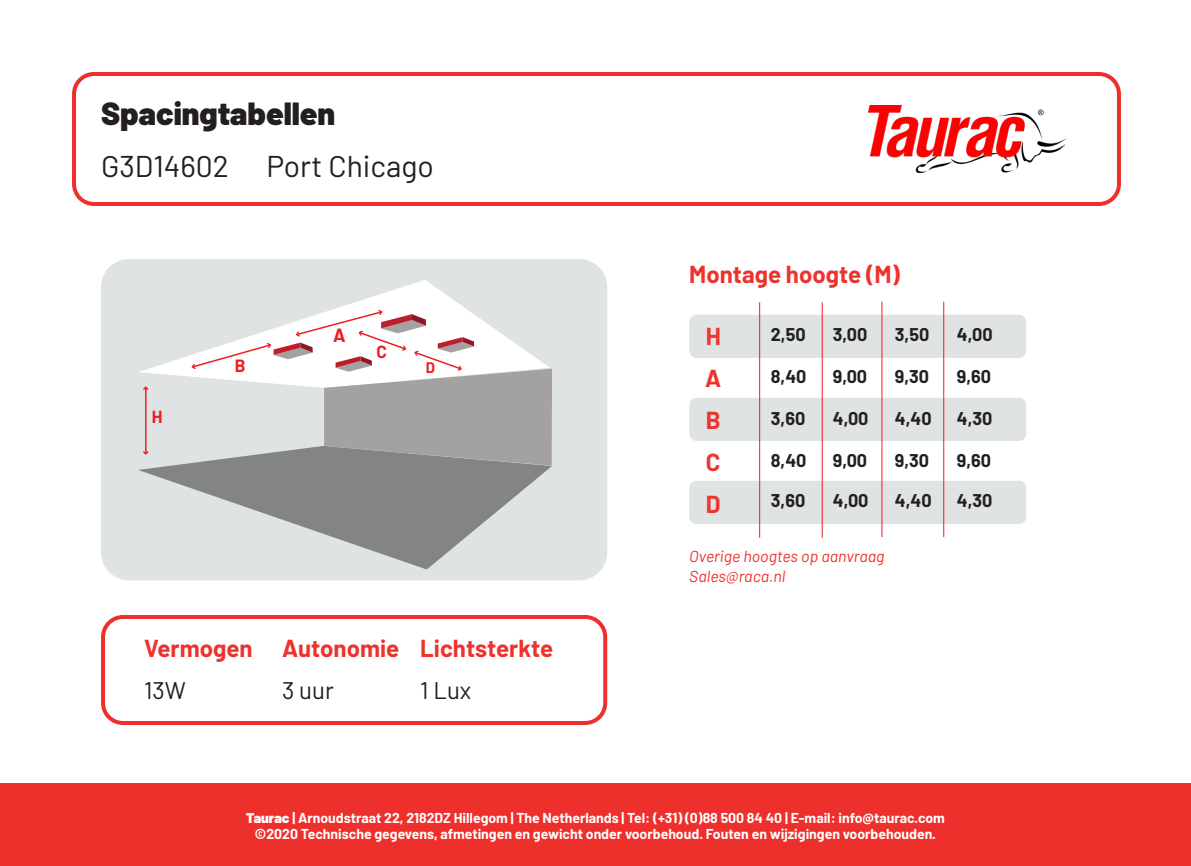
<style>
.page{position:relative;width:1191px;height:866px;background:#fff}
.page>*{position:absolute;margin:0;border:0;box-sizing:border-box;transform-origin:0 0}
.t1{font:900 32px "Barlow";color:#231f20}
.t2{font:30px "Barlow";color:#231f20}
.t3{font:700 24px "Barlow";color:#ee322d}
.t4{font:24px "Barlow";color:#231f20}
.t5{font:700 24px/42px "Barlow";color:#ee342d;text-align:justify}
.t6{font:700 18.6px "Barlow";color:#ee1d23}
.t7{font:700 18px "Barlow";color:#231f20}
.t8{font:700 17.4px "Barlow";color:#ee1d23}
.t9{font:700 17.2px "Barlow";color:#ee1d23}
.t10{font:700 17px "Barlow";color:#ee1d23}
.t11{font:italic 16px/19.2px "Barlow";color:#ee322d}
.t12{font:700 15px "Barlow";color:#ee1d23}
.t13{font:700 14px/16.8px "Barlow";color:#fff;text-align:center}
.s1{font-weight:900}
</style>
<div class="page">
<div style="left:0;top:783px;width:1191px;height:83px;background:#ee302d"></div>
<div style="left:101px;top:259px;width:506px;height:321px;background:#e0e3e3;border-radius:28px"></div>
<svg style="left:140px;top:280px;width:327px;height:97px"></svg>
<svg style="left:139px;top:450px;width:413px;height:119px;fill:#848586"></svg>
<svg style="left:191px;top:310px;width:361px;height:156px"></svg>
<hr style="left:145px;top:388px;width:2px;height:65px;background:#ee1d23">
<svg style="left:143px;top:386px;width:5px;height:5px"></svg>
<svg style="left:143px;top:451px;width:5px;height:4px"></svg>
<div style="left:689px;top:315px;width:337px;height:43px;background:#e0e3e3;border-radius:7px"></div>
<div style="left:689px;top:398px;width:337px;height:43px;background:#e0e3e3;border-radius:7px"></div>
<div style="left:689px;top:481px;width:337px;height:43px;background:#e0e3e3;border-radius:7px"></div>
<hr style="left:821px;top:302px;width:1px;height:236px;background:#ee1d23">
<hr style="left:881px;top:302px;width:1px;height:235px;background:#ee1d23">
<hr style="left:943px;top:302px;width:1px;height:235px;background:#ee1d23">
<hr style="left:759px;top:302px;width:1px;height:236px;background:#ee1d23">
<div style="left:72px;top:72px;width:1049px;height:134px;border:4px solid #ee302d;border-radius:20px"></div>
<div style="left:101px;top:615px;width:506px;height:110px;border:4px solid #ee302d;border-radius:20px"></div>
<img style="left:868px;top:105px;width:198px;height:68px">
<h1 class="t1" style="left:101px;top:89px;width:236px">Spacingtabellen</h1>
<p class="t2" style="left:101px;top:144px;width:129px">G3D14602</p>
<p class="t2" style="left:267px;top:145px;width:169px">Port Chicago</p>
<p class="t10" style="left:152px;top:405px;width:12px">H</p>
<p class="t8" style="left:235px;top:353px;width:12px">B</p>
<h3 class="t6" style="left:333px;top:321px;width:14px">A</h3>
<p class="t9" style="left:376px;top:339px;width:12px">C</p>
<p class="t12" style="left:426px;top:356px;width:11px">D</p>
<h3 class="t3" style="left:144px;top:631px;width:411px">Vermogen Autonomie Lichtsterkte</h3>
<p class="t4" style="left:144px;top:673px;width:43px">13W</p>
<h3 class="t4" style="left:282px;top:673px;width:53px">3 uur</h3>
<h3 class="t4" style="left:420px;top:673px;width:53px">1 Lux</h3>
<h3 class="t3" style="left:689px;top:257px;width:212px">Montage hoogte (M)</h3>
<h3 class="t5" style="left:705px;top:313px;width:18px">H A B C D</h3>
<p class="t7" style="left:771px;top:321px;width:36px">2,50</p>
<p class="t7" style="left:771px;top:363px;width:37px">8,40</p>
<p class="t7" style="left:771px;top:405px;width:36px">3,60</p>
<p class="t7" style="left:771px;top:447px;width:37px">8,40</p>
<p class="t7" style="left:771px;top:487px;width:36px">3,60</p>
<p class="t7" style="left:833px;top:321px;width:36px">3,00</p>
<p class="t7" style="left:833px;top:363px;width:36px">9,00</p>
<p class="t7" style="left:833px;top:405px;width:37px">4,00</p>
<p class="t7" style="left:833px;top:447px;width:36px">9,00</p>
<p class="t7" style="left:833px;top:487px;width:37px">4,00</p>
<p class="t7" style="left:895px;top:321px;width:36px">3,50</p>
<p class="t7" style="left:895px;top:363px;width:36px">9,30</p>
<p class="t7" style="left:895px;top:405px;width:38px">4,40</p>
<p class="t7" style="left:895px;top:447px;width:36px">9,30</p>
<p class="t7" style="left:895px;top:487px;width:38px">4,40</p>
<p class="t11" style="left:689px;top:546px;width:197px">Overige hoogtes op aanvraag<br>Sales@raca.nl</p>
<p class="t7" style="left:957px;top:321px;width:37px">4,00</p>
<p class="t7" style="left:957px;top:363px;width:36px">9,60</p>
<p class="t7" style="left:957px;top:405px;width:37px">4,30</p>
<p class="t7" style="left:957px;top:447px;width:36px">9,60</p>
<p class="t7" style="left:957px;top:487px;width:37px">4,30</p>
<p class="t13" style="left:246px;top:808px;width:700px"><span class="s1">Taurac</span> | Arnoudstraat 22, 2182DZ Hillegom | The Netherlands | Tel: (+31) (0)88 500 84 40 | E-mail: info@taurac.com ©2020 Technische gegevens, afmetingen en gewicht onder voorbehoud. Fouten en wijzigingen voorbehouden.</p>
</div>
